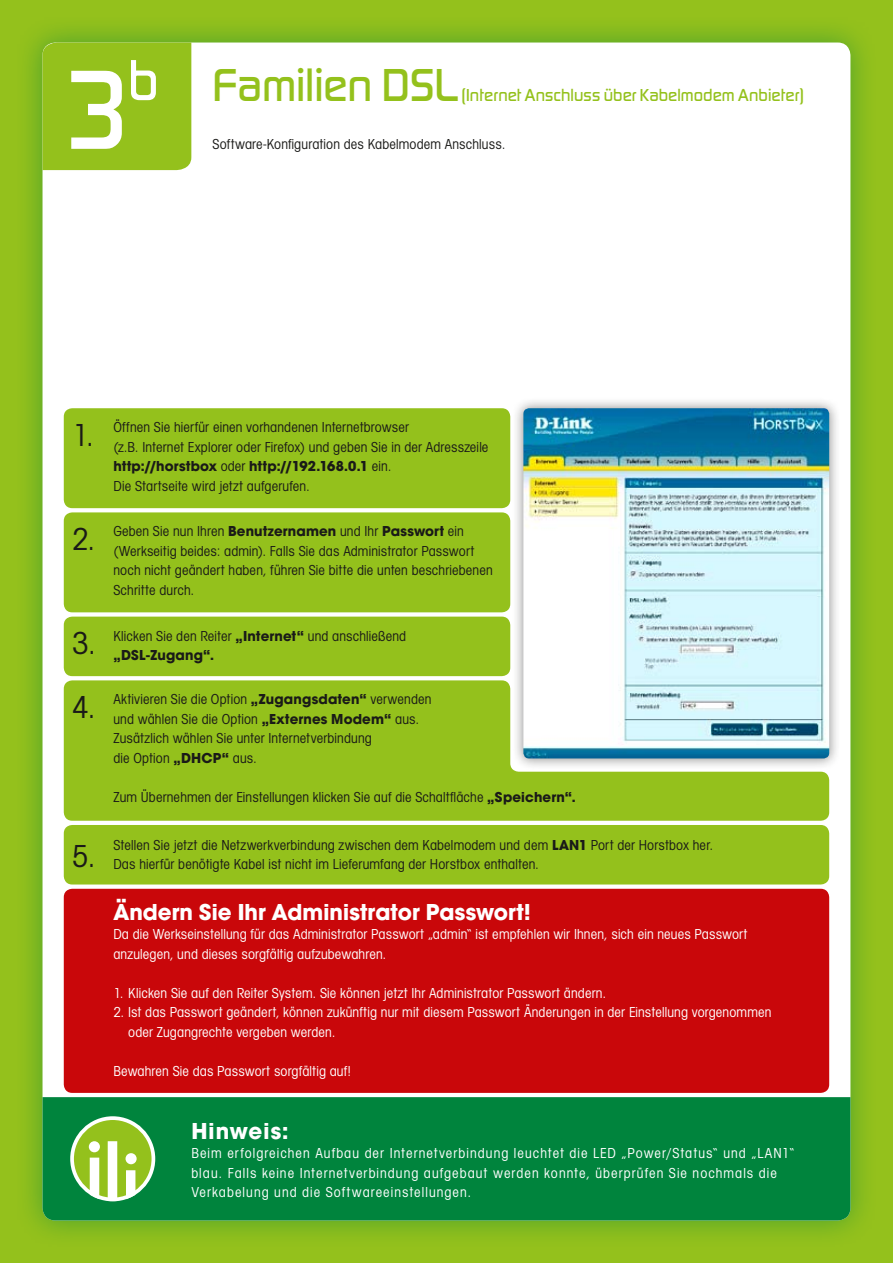
<style>
.page{position:relative;width:893px;height:1263px;background:#94c11c}
.page>*{position:absolute;margin:0;border:0;box-sizing:border-box;transform-origin:0 0}
.t1{font:500 117px "Digital Sans EF";color:#fff}
.t2{font:500 48px "Digital Sans EF";color:#94c11c}
.t3{font:condensed 33px "Avant Gard";color:#1a1a18}
.t4{font:700 24px "Avant Gard";letter-spacing:.005em;color:#fff}
.t5{font:700 24px "Avant Gard";letter-spacing:.04em;color:#fff}
.t6{font:500 18px "Digital Sans EF";letter-spacing:.005em;color:#94c11c}
.t7{font:condensed 15px/19.5px "Avant Gard";letter-spacing:.01em;color:#1a1a18}
.t8{font:condensed 15px/19.5px "Avant Gard";letter-spacing:.015em;color:#fff}
.t9{font:condensed 15px/19.5px "Avant Gard";letter-spacing:.07em;color:#fff}
.t10{font:700 15px "Avant Gard";letter-spacing:.01em;color:#1a1a18}
.s1{font-weight:700;font-stretch:normal}
</style>
<div class="page">
<div style="left:13px;top:13px;width:875px;height:1244px;background:#00843d;opacity:.5"></div>
<div style="left:43px;top:43px;width:807px;height:1177px;background:#fff;border-radius:13px"></div>
<div style="left:43px;top:1097px;width:807px;height:123px;background:#00843d"></div>
<div style="left:72px;top:1118px;width:81px;height:81px;background:#94c11c;border-radius:50%"></div>
<svg style="left:89px;top:1141px;width:48px;height:60px"></svg>
<div style="left:70px;top:1116px;width:85px;height:85px;border:4px solid #fff;border-radius:50%"></div>
<div style="left:43px;top:43px;width:148px;height:127px;background:#94c11c"></div>
<div style="left:64px;top:889px;width:765px;height:204px;background:#c9070a;border-radius:9px"></div>
<div style="left:64px;top:680px;width:765px;height:141px;background:#94c11c"></div>
<div style="left:511px;top:396px;width:337px;height:381px;background:#1a1a18;opacity:.5"></div>
<img style="left:523px;top:408px;width:306px;height:350px">
<div style="left:64px;top:408px;width:446px;height:100px;background:#94c11c;border-radius:9px"></div>
<div style="left:64px;top:512px;width:446px;height:100px;background:#94c11c;border-radius:9px"></div>
<div style="left:64px;top:617px;width:446px;height:59px;background:#94c11c;border-radius:9px"></div>
<div style="left:64px;top:825px;width:765px;height:59px;background:#94c11c;border-radius:9px"></div>
<h1 class="t1" style="left:64px;top:40px;width:97px">3<sup>b</sup></h1>
<h2 class="t2" style="left:213px;top:56px;width:247px">Familien DSL</h2>
<p class="t6" style="left:462px;top:84px;width:344px">(Internet Anschluss über Kabelmodem Anbieter)</p>
<p class="t7" style="left:213px;top:134px;width:294px">Software-Konfiguration des Kabelmodem Anschluss.</p>
<h3 class="t3" style="left:72px;top:416px;width:24px">1.</h3>
<h3 class="t3" style="left:72px;top:520px;width:25px">2.</h3>
<p class="t7" style="left:113px;top:418px;width:377px">Öffnen Sie hierfür einen vorhandenen Internetbrowser<br>(z.B. Internet Explorer oder Firefox) und geben Sie in der Adresszeile <span class="s1">http://horstbox</span> oder <span class="s1">http://192.168.0.1</span> ein.<br>Die Startseite wird jetzt aufgerufen.</p>
<p class="t7" style="left:113px;top:522px;width:381px">Geben Sie nun Ihren <span class="s1">Benutzernamen</span> und Ihr <span class="s1">Passwort</span> ein (Werkseitig beides: admin). Falls Sie das Administrator Passwort noch nicht geändert haben, führen Sie bitte die unten beschriebenen Schritte durch.</p>
<p class="t7" style="left:113px;top:626px;width:294px">Klicken Sie den Reiter <span class="s1">„Internet“</span> und anschließend</p>
<p class="t10" style="left:72px;top:646px;width:143px"><sup>3.</sup> „DSL-Zugang“.</p>
<p class="t7" style="left:113px;top:690px;width:319px">Aktivieren Sie die Option <span class="s1">„Zugangsdaten“</span> verwenden und wählen Sie die Option <span class="s1">„Externes Modem“</span> aus.<br>Zusätzlich wählen Sie unter Internetverbindung<br>die Option <span class="s1">„DHCP“</span> aus.</p>
<p class="t7" style="left:113px;top:787px;width:464px">Zum Übernehmen der Einstellungen klicken Sie auf die Schaltfläche <span class="s1">„Speichern“.</span></p>
<h3 class="t3" style="left:72px;top:688px;width:25px">4.</h3>
<p class="t7" style="left:113px;top:835px;width:601px">Stellen Sie jetzt die Netzwerkverbindung zwischen dem Kabelmodem und dem <span class="s1">LAN1</span> Port der Horstbox her.</p>
<p class="t7" style="left:72px;top:855px;width:468px"><sup>5.</sup> Das hierfür benötigte Kabel ist nicht im Lieferumfang der Horstbox enthalten.</p>
<h3 class="t4" style="left:113px;top:897px;width:419px">Ändern Sie Ihr Administrator Passwort!</h3>
<p class="t8" style="left:113px;top:924px;width:636px">Da die Werkseinstellung für das Administrator Passwort „admin“ ist empfehlen wir Ihnen, sich ein neues Passwort anzulegen, und dieses sorgfältig aufzubewahren.</p>
<p class="t8" style="left:113px;top:983px;width:494px">1. Klicken Sie auf den Reiter System. Sie können jetzt Ihr Administrator Passwort ändern.</p>
<p class="t8" style="left:128px;top:1002px;width:645px;text-indent:-15px">2. Ist das Passwort geändert, können zukünftig nur mit diesem Passwort Änderungen in der Einstellung vorgenommen oder Zugangrechte vergeben werden.</p>
<p class="t8" style="left:113px;top:1061px;width:240px">Bewahren Sie das Passwort sorgfältig auf!</p>
<h3 class="t5" style="left:191px;top:1116px;width:99px">Hinweis:</h3>
<p class="t9" style="left:191px;top:1143px;width:604px">Beim erfolgreichen Aufbau der Internetverbindung leuchtet die LED „Power/Status“ und „LAN1“ blau. Falls keine Internetverbindung aufgebaut werden konnte, überprüfen Sie nochmals die<br>Verkabelung und die Softwareeinstellungen.</p>
</div>
